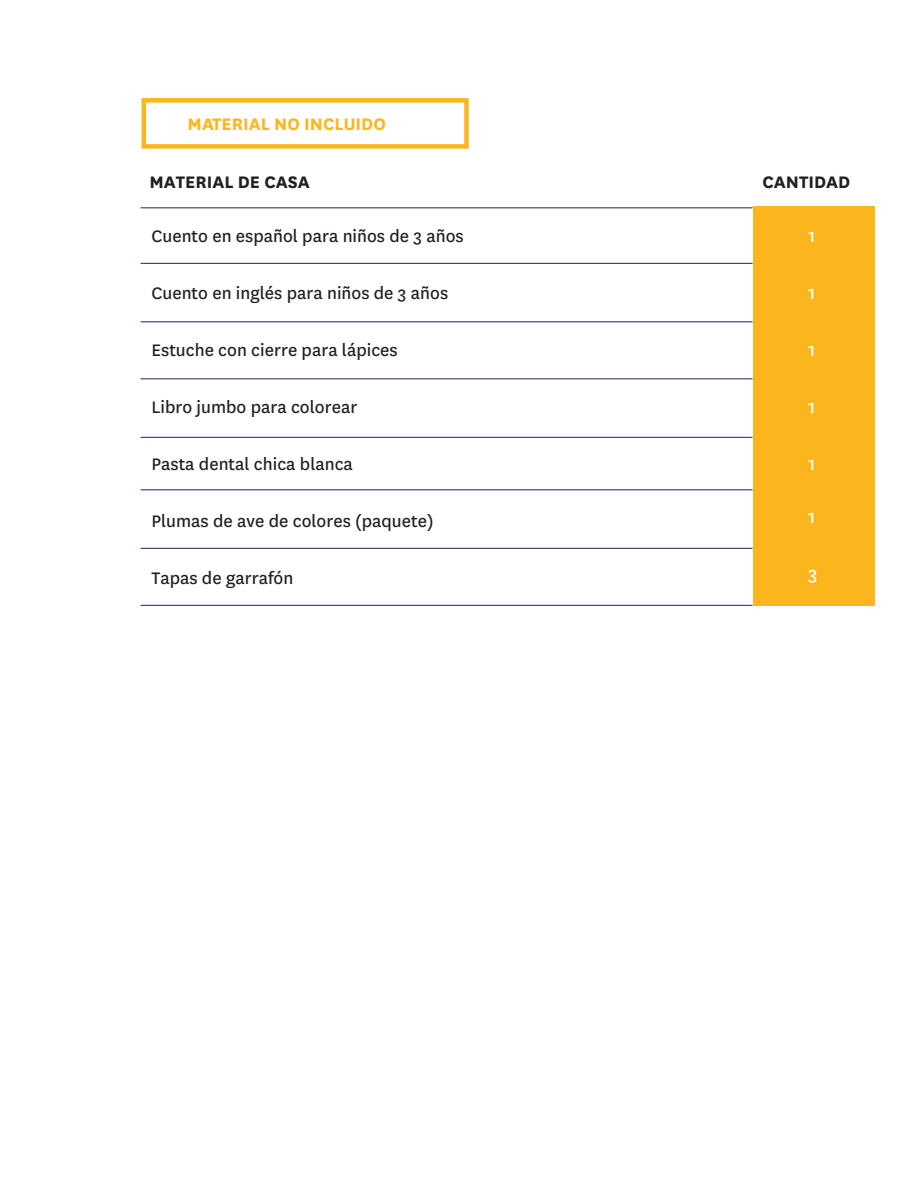
<style>
.page{position:relative;width:918px;height:1188px;background:#fff}
.page>*{position:absolute;margin:0;border:0;box-sizing:border-box;transform-origin:0 0}
.t1{font:21px "National";color:#fff}
.t2{font:19.5px "National";color:#231f20}
.t3{font:700 19.5px "National";color:#231f20}
.t4{font:700 19.5px "National";color:#fcb61d}
</style>
<div class="page">
<div style="left:142px;top:98px;width:327px;height:51px;border:4px solid #fcb61d"></div>
<hr style="left:141px;top:208px;width:612px;height:1px;background:#172757">
<hr style="left:141px;top:605px;width:612px;height:1px;background:#172757">
<hr style="left:141px;top:548px;width:612px;height:1px;background:#172757">
<hr style="left:141px;top:490px;width:612px;height:1px;background:#172757">
<hr style="left:141px;top:437px;width:612px;height:1px;background:#172757">
<hr style="left:141px;top:379px;width:612px;height:1px;background:#172757">
<hr style="left:141px;top:322px;width:612px;height:1px;background:#172757">
<hr style="left:141px;top:263px;width:612px;height:1px;background:#172757">
<div style="left:753px;top:206px;width:121px;height:399px;background:#fcb61d"></div>
<p class="t4" style="left:188px;top:111px;width:200px">MATERIAL NO INCLUIDO</p>
<p class="t3" style="left:149px;top:168px;width:162px">MATERIAL DE CASA</p>
<p class="t3" style="left:762px;top:168px;width:89px">CANTIDAD</p>
<p class="t2" style="left:152px;top:223px;width:314px">Cuento en español para niños de 3 años</p>
<p class="t2" style="left:152px;top:280px;width:298px">Cuento en inglés para niños de 3 años</p>
<p class="t2" style="left:152px;top:337px;width:248px">Estuche con cierre para lápices</p>
<p class="t2" style="left:152px;top:394px;width:207px">Libro jumbo para colorear</p>
<p class="t2" style="left:152px;top:451px;width:203px">Pasta dental chica blanca</p>
<p class="t2" style="left:152px;top:508px;width:284px">Plumas de ave de colores (paquete)</p>
<p class="t2" style="left:152px;top:565px;width:143px">Tapas de garrafón</p>
<p class="t1" style="left:808px;top:222px;width:9px">1</p>
<p class="t1" style="left:808px;top:279px;width:9px">1</p>
<p class="t1" style="left:808px;top:336px;width:9px">1</p>
<p class="t1" style="left:808px;top:393px;width:9px">1</p>
<p class="t1" style="left:808px;top:450px;width:9px">1</p>
<p class="t1" style="left:808px;top:502px;width:9px">1</p>
<p class="t1" style="left:808px;top:559px;width:11px">3</p>
</div>
